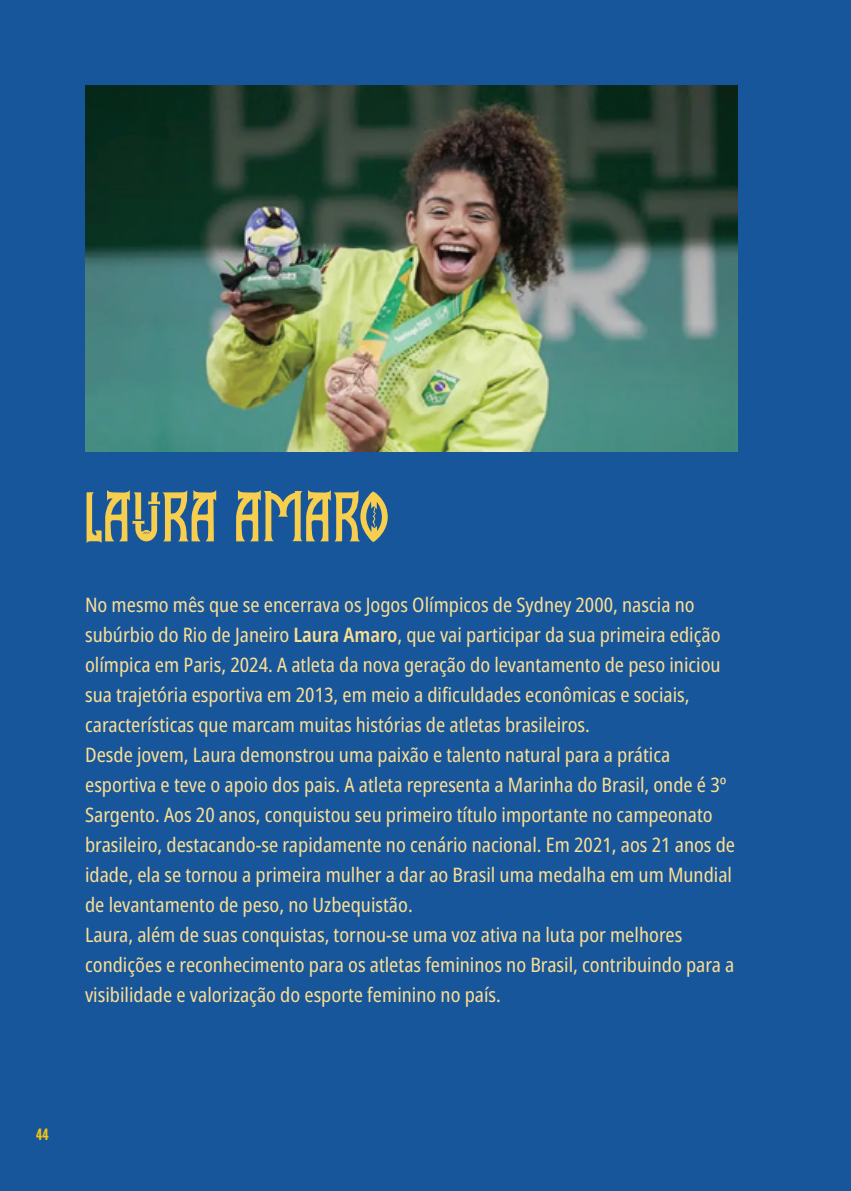
<style>
.page{position:relative;width:851px;height:1191px;background:#fff}
.page>*{position:absolute;margin:0;border:0;box-sizing:border-box;transform-origin:0 0}
.t1{font:70px "Guerreiro Ancestral";letter-spacing:.02em;color:#f7ce4d}
.t2{font:condensed 20px/30px "Noto Sans";color:#fade92}
.t3{font:700 16px "Alternate Gothic Ex Cond ATF";color:#f5c412}
.s1{font-weight:600}
</style>
<div class="page">
<div style="left:0;top:0;width:850px;height:1191px;background:#18569c"></div>
<img style="left:85px;top:85px;width:652px;height:366px">
<h1 class="t1" style="left:85px;top:476px;width:305px">LAURA AMARO</h1>
<p class="t2" style="left:85px;top:590px;width:651px">No mesmo mês que se encerrava os Jogos Olímpicos de Sydney 2000, nascia no subúrbio do Rio de Janeiro <span class="s1">Laura Amaro</span>, que vai participar da sua primeira edição olímpica em Paris, 2024. A atleta da nova geração do levantamento de peso iniciou sua trajetória esportiva em 2013, em meio a dificuldades econômicas e sociais, características que marcam muitas histórias de atletas brasileiros.<br>Desde jovem, Laura demonstrou uma paixão e talento natural para a prática esportiva e teve o apoio dos pais. A atleta representa a Marinha do Brasil, onde é 3º Sargento. Aos 20 anos, conquistou seu primeiro título importante no campeonato brasileiro, destacando-se rapidamente no cenário nacional. Em 2021, aos 21 anos de idade, ela se tornou a primeira mulher a dar ao Brasil uma medalha em um Mundial de levantamento de peso, no Uzbequistão.<br>Laura, além de suas conquistas, tornou-se uma voz ativa na luta por melhores condições e reconhecimento para os atletas femininos no Brasil, contribuindo para a visibilidade e valorização do esporte feminino no país.</p>
<p class="t3" style="left:36px;top:1124px;width:14px">44</p>
</div>
